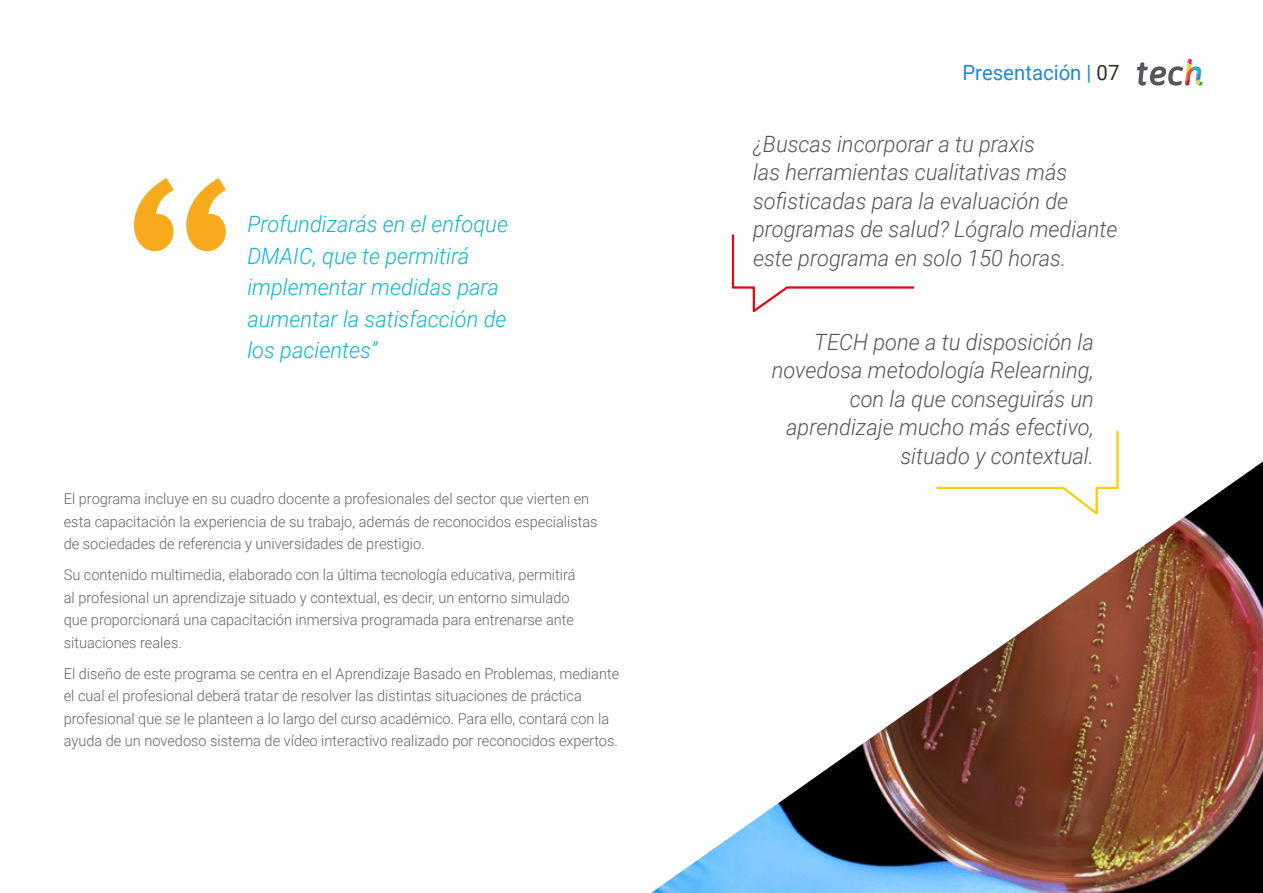
<style>
.page{position:relative;width:1263px;height:893px;background:#fff}
.page>*{position:absolute;margin:0;border:0;box-sizing:border-box;transform-origin:0 0}
.t1{font:italic 300 22.5px/28.5px "Roboto";color:#52555b;text-align:right}
.t2{font:italic 300 22.5px/31.5px "Roboto";color:#0fb6cf}
.t3{font:21px "Roboto";color:#2488c9}
.t4{font:300 15px/22.5px "Roboto";color:#61646a}
.s1{color:#312e20}
</style>
<div class="page">
<img style="left:651px;top:461px;width:612px;height:432px">
<svg style="left:934px;top:430px;width:186px;height:88px"></svg>
<svg style="left:731px;top:234px;width:183px;height:78px"></svg>
<svg style="left:134px;top:178px;width:92px;height:73px"></svg>
<svg style="left:1137px;top:59px;width:65px;height:27px"></svg>
<h1 class="t2" style="left:247px;top:208px;width:262px">Profundizarás en el enfoque<br>DMAIC, que te permitirá implementar medidas para aumentar la satisfacción de los pacientes”</h1>
<p class="t4" style="left:64px;top:487px;width:535px">El programa incluye en su cuadro docente a profesionales del sector que vierten en esta capacitación la experiencia de su trabajo, además de reconocidos especialistas de sociedades de referencia y universidades de prestigio.</p>
<p class="t4" style="left:64px;top:563px;width:513px">Su contenido multimedia, elaborado con la última tecnología educativa, permitirá al profesional un aprendizaje situado y contextual, es decir, un entorno simulado que proporcionará una capacitación inmersiva programada para entrenarse ante situaciones reales.</p>
<p class="t4" style="left:64px;top:662px;width:557px">El diseño de este programa se centra en el Aprendizaje Basado en Problemas, mediante el cual el profesional deberá tratar de resolver las distintas situaciones de práctica profesional que se le planteen a lo largo del curso académico. Para ello, contará con la ayuda de un novedoso sistema de vídeo interactivo realizado por reconocidos expertos.</p>
<h2 class="t3" style="left:962px;top:57px;width:159px">Presentación | <span class="s1">07</span></h2>
<h1 class="t1" style="left:753px;top:129px;width:366px;text-align:left">¿Buscas incorporar a tu praxis<br>las herramientas cualitativas más sofisticadas para la evaluación de programas de salud? Lógralo mediante este programa en solo 150 horas.</h1>
<h1 class="t1" style="left:772px;top:327px;width:324px">TECH pone a tu disposición la novedosa metodología Relearning, con la que conseguirás un aprendizaje mucho más efectivo, situado y contextual.</h1>
</div>
